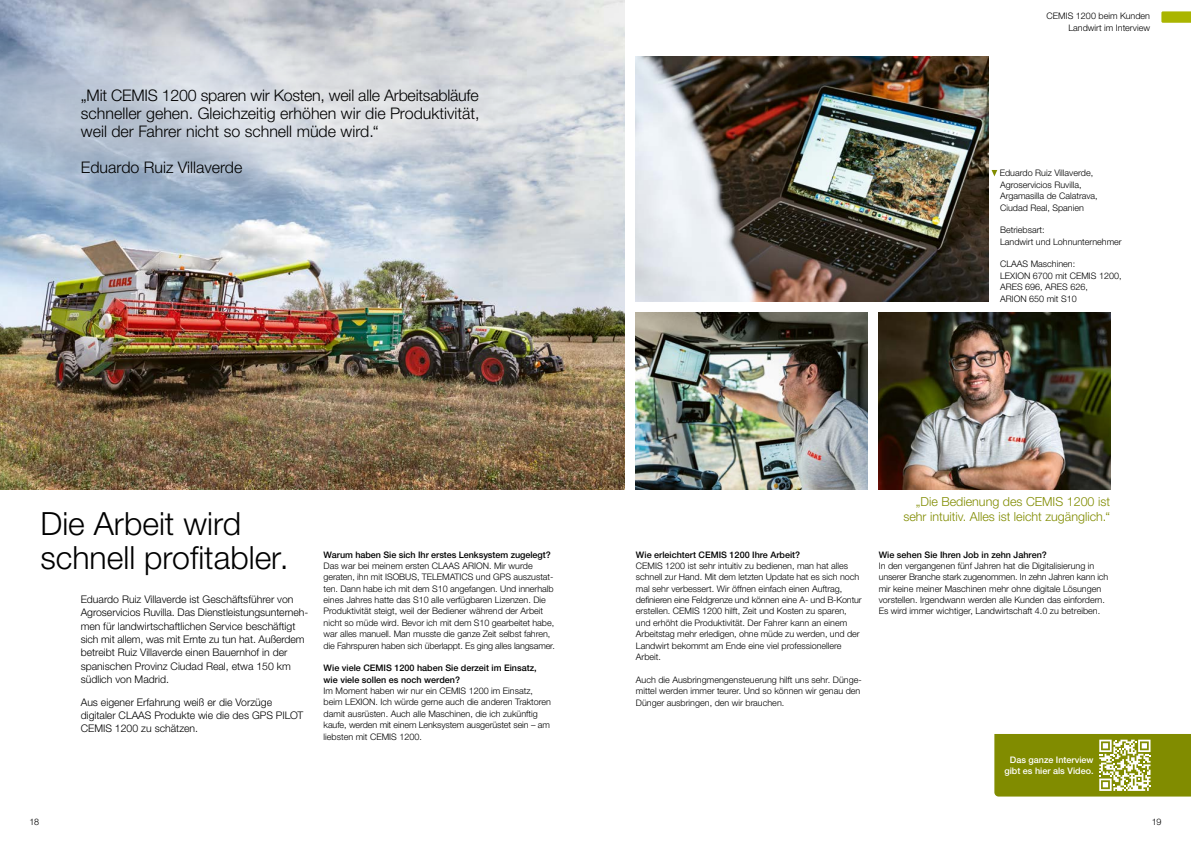
<style>
.page{position:relative;width:1191px;height:842px;background:#fff}
.page>*{position:absolute;margin:0;border:0;box-sizing:border-box;transform-origin:0 0}
.t1{font:300 32px/34px "CLAAS Helvetica Neue";color:#000}
.t2{font:300 16px/18px "CLAAS Helvetica Neue";color:#000;text-align:justify}
.t3{font:300 12.5px/14.3px "CLAAS Helvetica Neue";color:#818c00;text-align:right}
.t4{font:300 10.5px/13.3px "CLAAS Helvetica Neue";color:#000}
.t5{font:300 9px/11.4px "CLAAS Helvetica Neue";color:#000}
.t6{font:500 9px/11.4px "CLAAS Helvetica Neue";color:#000}
.t7{font:500 9px/10.5px "CLAAS Helvetica Neue";color:#fff;text-align:right}
</style>
<div class="page">
<svg style="left:1161px;top:11px;width:30px;height:12px"></svg>
<img style="left:636px;top:313px;width:231px;height:176px">
<img style="left:878px;top:313px;width:232px;height:176px">
<img style="left:636px;top:57px;width:352px;height:245px">
<img style="left:0;top:0;width:624px;height:489px">
<svg style="left:994px;top:734px;width:197px;height:62px;background:#8f991e"></svg>
<svg style="left:0;top:32px;width:595px;height:177px;background:#c4cdd8"></svg>
<svg style="left:991px;top:170px;width:6px;height:6px"></svg>
<h2 class="t2" style="left:81px;top:86px;width:400px">„Mit CEMIS 1200 sparen wir Kosten, weil alle Arbeitsabläufe schneller gehen. Gleichzeitig erhöhen wir die Produktivität, weil der Fahrer nicht so schnell müde wird.“</h2>
<h2 class="t2" style="left:81px;top:158px;width:163px">Eduardo Ruiz Villaverde</h2>
<h1 class="t1" style="left:40px;top:507px;width:250px">Die Arbeit wird schnell profitabler.</h1>
<p class="t4" style="left:81px;top:593px;width:229px">Eduardo Ruiz Villaverde ist Geschäftsführer von Agroservicios Ruvilla. Das Dienstleistungsunterneh&shy;men für landwirtschaftlichen Service beschäftigt sich mit allem, was mit Ernte zu tun hat. Außerdem betreibt Ruiz Villaverde einen Bauernhof in der spanischen Provinz Ciudad Real, etwa 150 km südlich von Madrid.</p>
<p class="t4" style="left:81px;top:695px;width:224px">Aus eigener Erfahrung weiß er die Vorzüge digitaler CLAAS Produkte wie die des GPS PILOT<br>CEMIS 1200 zu schätzen.</p>
<p class="t6" style="left:324px;top:549px;width:229px">Warum haben Sie sich Ihr erstes Lenksystem zugelegt?</p>
<p class="t5" style="left:324px;top:560px;width:233px">Das war bei meinem ersten CLAAS ARION. Mir wurde geraten, ihn mit ISOBUS, TELEMATICS und GPS auszustat&shy;ten. Dann habe ich mit dem S10 angefangen. Und innerhalb eines Jahres hatte das S10 alle verfügbaren Lizenzen. Die Produktivität steigt, weil der Bediener während der Arbeit nicht so müde wird. Bevor ich mit dem S10 gearbeitet habe, war alles manuell. Man musste die ganze Zeit selbst fahren, die Fahrspuren haben sich überlappt. Es ging alles langsamer.</p>
<p class="t6" style="left:324px;top:663px;width:215px">Wie viele CEMIS 1200 haben Sie derzeit im Einsatz, wie viele sollen es noch werden?</p>
<p class="t5" style="left:324px;top:685px;width:229px">Im Moment haben wir nur ein CEMIS 1200 im Einsatz, beim LEXION. Ich würde gerne auch die anderen Traktoren damit ausrüsten. Auch alle Maschinen, die ich zukünftig kaufe, werden mit einem Lenksystem ausgerüstet sein – am liebsten mit CEMIS 1200.</p>
<p class="t5" style="left:1046px;top:10px;width:105px;line-height:12px;text-align:right">CEMIS 1200 beim Kunden<br>Landwirt im Interview</p>
<p class="t5" style="left:999px;top:168px;width:99px">Eduardo Ruiz Villaverde,<br>Agroservicios Ruvilla,<br>Argamasilla de Calatrava,<br>Ciudad Real, Spanien</p>
<p class="t5" style="left:1000px;top:225px;width:123px">Betriebsart:<br>Landwirt und Lohnunternehmer</p>
<p class="t5" style="left:1000px;top:259px;width:123px">CLAAS Maschinen:<br>LEXION 6700 mit CEMIS 1200,<br>ARES 696, ARES 626,<br>ARION 650 mit S10</p>
<p class="t6" style="left:636px;top:549px;width:166px">Wie erleichtert CEMIS 1200 Ihre Arbeit?</p>
<p class="t5" style="left:636px;top:560px;width:227px">CEMIS 1200 ist sehr intuitiv zu bedienen, man hat alles schnell zur Hand. Mit dem letzten Update hat es sich noch mal sehr verbessert. Wir öffnen einfach einen Auftrag, definieren eine Feldgrenze und können eine A- und B-Kontur erstellen. CEMIS 1200 hilft, Zeit und Kosten zu sparen, und erhöht die Produktivität. Der Fahrer kann an einem Arbeitstag mehr erledigen, ohne müde zu werden, und der Landwirt bekommt am Ende eine viel professionellere Arbeit.</p>
<p class="t5" style="left:636px;top:674px;width:227px">Auch die Ausbringmengensteuerung hilft uns sehr. Dünge&shy;mittel werden immer teurer. Und so können wir genau den<br>Dünger ausbringen, den wir brauchen.</p>
<h3 class="t3" style="left:903px;top:495px;width:208px">„Die Bedienung des CEMIS 1200 ist sehr intuitiv. Alles ist leicht zugänglich.“</h3>
<p class="t6" style="left:878px;top:549px;width:170px">Wie sehen Sie Ihren Job in zehn Jahren?</p>
<p class="t5" style="left:878px;top:560px;width:231px">In den vergangenen fünf Jahren hat die Digitalisierung in unserer Branche stark zugenommen. In zehn Jahren kann ich mir keine meiner Maschinen mehr ohne digitale Lösungen vorstellen. Irgendwann werden alle Kunden das einfordern.<br>Es wird immer wichtiger, Landwirtschaft 4.0 zu betreiben.</p>
<p class="t7" style="left:1004px;top:755px;width:91px">Das ganze Interview gibt es hier als Video.</p>
<p class="t5" style="left:30px;top:816px;width:11px">18</p>
<p class="t5" style="left:1151px;top:816px;width:11px">19</p>
</div>
